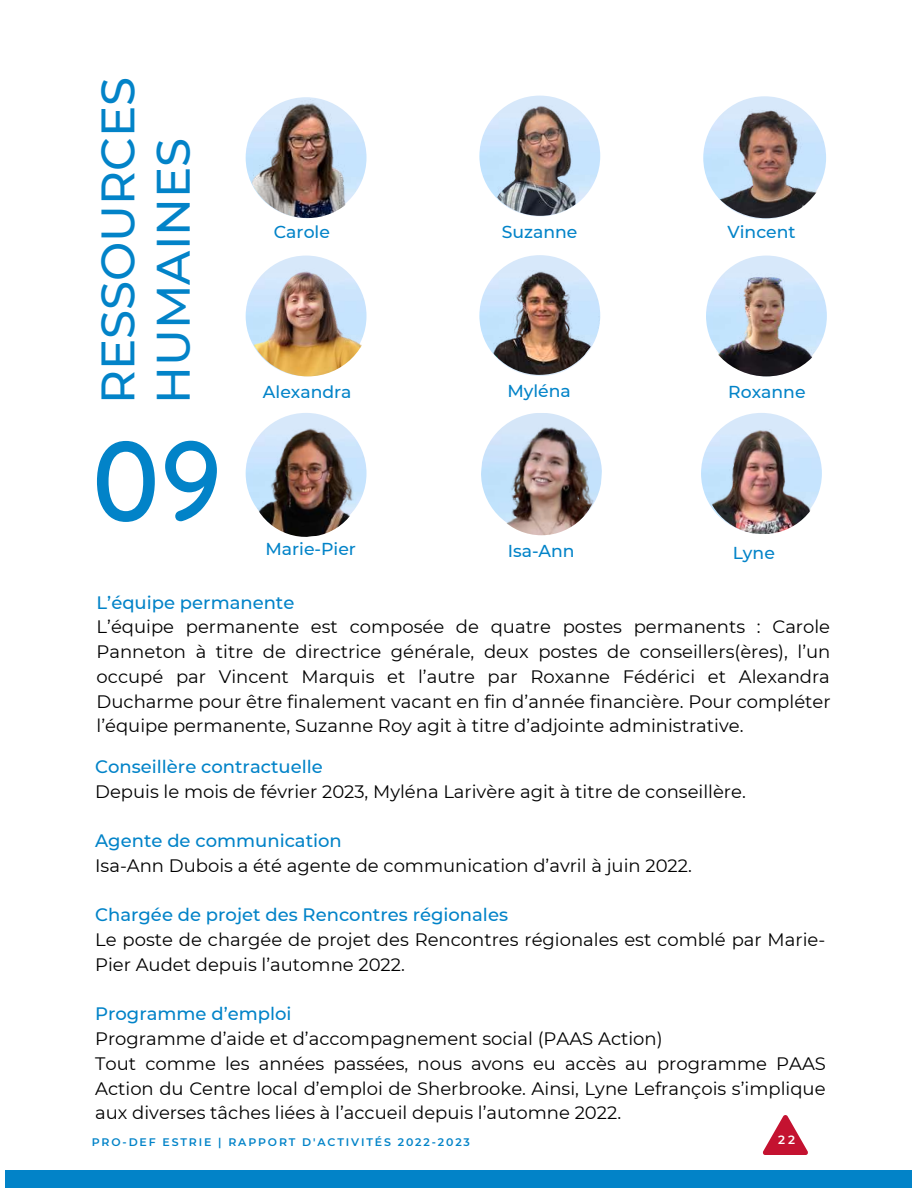
<style>
.page{position:relative;width:918px;height:1188px;background:#fff}
.page>*{position:absolute;margin:0;border:0;box-sizing:border-box;transform-origin:0 0}
.t1{font:500 112.5px "Quicksand";color:#0283c8}
.t2{font:500 46.8px/55.2px "Montserrat";color:#0283c8}
.t3{font:18px/24.8px "Montserrat";color:#000}
.t4{font:500 18px "Montserrat";color:#0283c8}
.t5{font:500 17.25px "Montserrat";color:#0283c8}
.t6{font:600 12px "Montserrat";color:#fff}
.t7{font:600 10.95px "Montserrat";letter-spacing:.17em;color:#0283c8}
</style>
<div class="page">
<div style="left:6px;top:1170px;width:906px;height:18px;background:#0283c8"></div>
<img style="left:703px;top:96px;width:123px;height:123px">
<img style="left:702px;top:247px;width:129px;height:129px;border-radius:50%">
<img style="left:246px;top:252px;width:124px;height:124px;border-radius:50%">
<img style="left:480px;top:96px;width:120px;height:120px;border-radius:50%">
<img style="left:246px;top:95px;width:123px;height:123px;border-radius:50%">
<img style="left:246px;top:413px;width:121px;height:121px;border-radius:50%">
<img style="left:248px;top:422px;width:117px;height:115px">
<img style="left:702px;top:414px;width:120px;height:120px">
<svg style="left:763px;top:1115px;width:45px;height:40px"></svg>
<img style="left:481px;top:413px;width:121px;height:122px">
<img style="left:485px;top:422px;width:113px;height:113px;border-radius:50%">
<img style="left:479px;top:254px;width:121px;height:121px;border-radius:50%">
<h2 class="t2" style="left:90px;top:404px;width:329px;rotate:-90deg">RESSOURCES<br>HUMAINES</h2>
<h1 class="t1" style="left:92px;top:408px;width:132px">09</h1>
<p class="t5" style="left:274px;top:221px;width:58px">Carole</p>
<p class="t5" style="left:502px;top:222px;width:77px">Suzanne</p>
<p class="t5" style="left:728px;top:221px;width:70px">Vincent</p>
<p class="t5" style="left:507px;top:380px;width:65px">Myléna</p>
<p class="t5" style="left:263px;top:382px;width:90px">Alexandra</p>
<p class="t5" style="left:728px;top:382px;width:79px">Roxanne</p>
<p class="t5" style="left:265px;top:539px;width:92px">Marie-Pier</p>
<p class="t5" style="left:733px;top:542px;width:44px">Lyne</p>
<p class="t5" style="left:508px;top:540px;width:68px">Isa-Ann</p>
<p class="t4" style="left:97px;top:591px;width:199px">L’équipe permanente</p>
<p class="t3" style="left:97px;top:614px;width:736px;text-align:justify">L’équipe permanente est composée de quatre postes permanents : Carole Panneton à titre de directrice générale, deux postes de conseillers(ères), l’un occupé par Vincent Marquis et l’autre par Roxanne Fédérici et Alexandra Ducharme pour être finalement vacant en fin d’année financière. Pour compléter l’équipe permanente, Suzanne Roy agit à titre d’adjointe administrative.</p>
<p class="t4" style="left:95px;top:755px;width:229px">Conseillère contractuelle</p>
<p class="t3" style="left:95px;top:779px;width:652px">Depuis le mois de février 2023, Myléna Larivère agit à titre de conseillère.</p>
<p class="t4" style="left:95px;top:830px;width:248px">Agente de communication</p>
<p class="t3" style="left:95px;top:853px;width:598px">Isa-Ann Dubois a été agente de communication d’avril à juin 2022.</p>
<p class="t4" style="left:95px;top:904px;width:414px">Chargée de projet des Rencontres régionales</p>
<p class="t3" style="left:95px;top:927px;width:732px">Le poste de chargée de projet des Rencontres régionales est comblé par Marie-<br>Pier Audet depuis l’automne 2022.</p>
<p class="t4" style="left:95px;top:1003px;width:198px">Programme d’emploi</p>
<p class="t3" style="left:95px;top:1026px;width:732px">Programme d’aide et d’accompagnement social (PAAS Action)<br>Tout comme les années passées, nous avons eu accès au programme PAAS Action du Centre local d’emploi de Sherbrooke. Ainsi, Lyne Lefrançois s’implique aux diverses tâches liées à l’accueil depuis l’automne 2022.</p>
<p class="t7" style="left:92px;top:1135px;width:380px">PRO-DEF ESTRIE | RAPPORT D'ACTIVITÉS 2022-2023</p>
<p class="t6" style="left:778px;top:1132px;width:18px">22</p>
</div>
